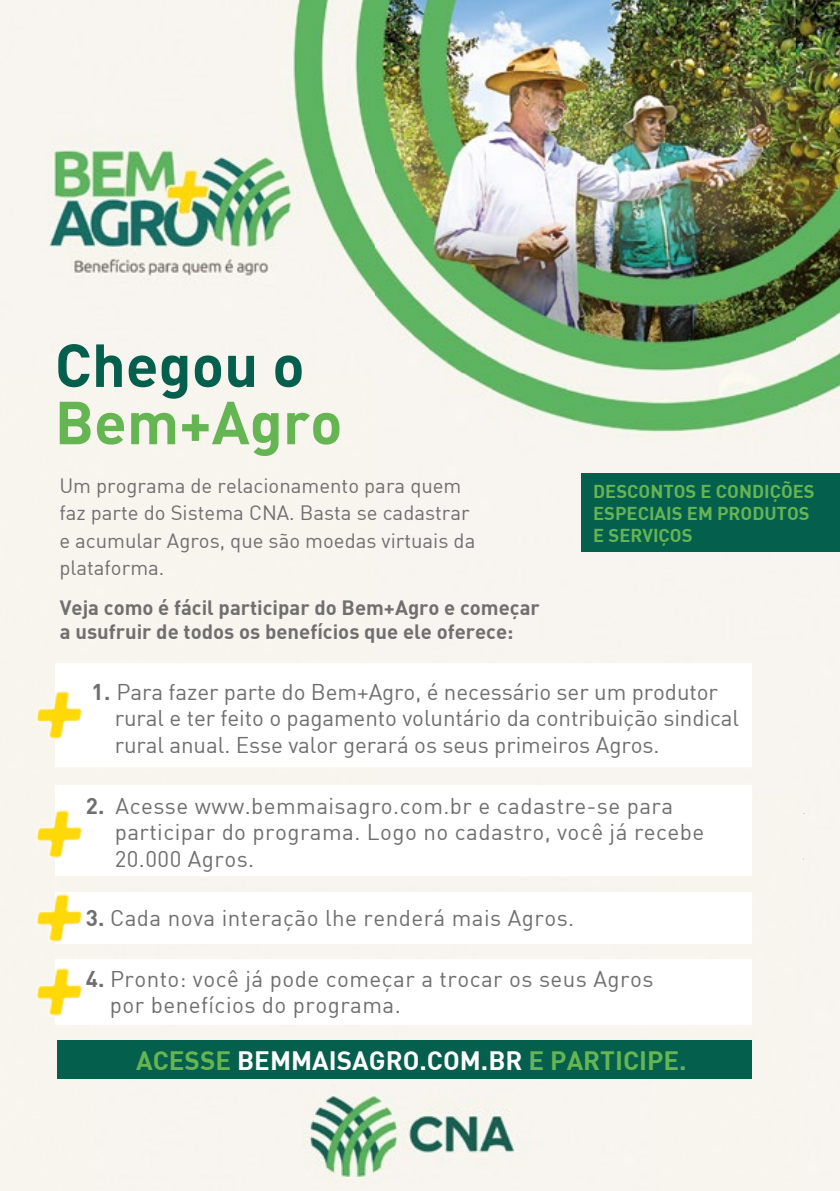
<style>
.page{position:relative;width:840px;height:1191px;background:#fff}
.page>*{position:absolute;margin:0;border:0;box-sizing:border-box;transform-origin:0 0}
.t1{font:59.6px "DIN Bold";color:#66b553}
.t2{font:59.6px "DIN Bold";color:#055f4d}
.t3{font:26px "DIN Bold";color:#fff}
.t4{font:22.4px/26.4px "DIN";letter-spacing:.02em;color:#706f6f}
.t5{font:22.4px/26.4px "DIN";letter-spacing:-.005em;color:#706f6f}
.t6{font:20.4px/27.4px "DIN";color:#706f6f}
.t7{font:20.4px/24.4px "DIN Bold";color:#706f6f}
.t8{font:18.2px/22px "DIN Bold";color:#66b553}
.s1{font-family:"DIN Bold"}
.s2{color:#66b553}
</style>
<div class="page">
<img style="left:0;top:0;width:796px;height:796px">
<img style="left:796px;top:0;width:43px;height:1191px">
<div style="left:1px;top:796px;width:94px;height:395px;background:#f7f5ee"></div>
<div style="left:727px;top:796px;width:70px;height:395px;background:#f7f5ee"></div>
<img style="left:95px;top:876px;width:632px;height:315px">
<div style="left:57px;top:1040px;width:694px;height:38px;background:#055f4d"></div>
<div style="left:55px;top:663px;width:696px;height:104px;background:#fff"></div>
<div style="left:55px;top:785px;width:696px;height:91px;background:#fff"></div>
<div style="left:55px;top:892px;width:696px;height:52px;background:#fff"></div>
<div style="left:55px;top:959px;width:696px;height:65px;background:#fff"></div>
<img style="left:36px;top:691px;width:46px;height:47px">
<img style="left:36px;top:810px;width:46px;height:47px">
<img style="left:36px;top:894px;width:46px;height:47px">
<img style="left:36px;top:968px;width:46px;height:48px">
<div style="left:581px;top:473px;width:258px;height:79px;background:#055f4d"></div>
<svg style="left:0;top:623px;width:1px;height:568px"></svg>
<h1 class="t2" style="left:55px;top:326px;width:251px">Chegou o</h1>
<h1 class="t1" style="left:55px;top:384px;width:289px">Bem+Agro</h1>
<p class="t6" style="left:59px;top:471px;width:417px">Um programa de relacionamento para quem faz parte do Sistema CNA. Basta se cadastrar e acumular Agros, que são moedas virtuais da plataforma.</p>
<p class="t7" style="left:60px;top:594px;width:481px">Veja como é fácil participar do Bem+Agro e começar a usufruir de todos os benefícios que ele oferece:</p>
<p class="t8" style="left:593px;top:479px;width:223px">DESCONTOS E CONDIÇÕES<br>ESPECIAIS EM PRODUTOS<br>E SERVIÇOS</p>
<p class="t5" style="left:115px;top:678px;width:625px;text-indent:-23px"><span class="s1">1.</span> Para fazer parte do Bem+Agro, é necessário ser um produtor rural e ter feito o pagamento voluntário da contribuição sindical rural anual. Esse valor gerará os seus primeiros Agros.</p>
<p class="t4" style="left:115px;top:792px;width:590px;text-indent:-29px"><span class="s1">2.</span> Acesse www.bemmaisagro.com.br e cadastre-se para participar do programa. Logo no cadastro, você já recebe<br>20.000 Agros.</p>
<p class="t4" style="left:86px;top:904px;width:489px"><span class="s1">3.</span> Cada nova interação lhe renderá mais Agros.</p>
<p class="t4" style="left:110px;top:965px;width:544px;text-indent:-24px"><span class="s1">4.</span> Pronto: você já pode começar a trocar os seus Agros por benefícios do programa.</p>
<p class="t3" style="left:136px;top:1043px;width:551px"><span class="s2">ACESSE</span> BEMMAISAGRO.COM.BR <span class="s2">E PARTICIPE.</span></p>
</div>
